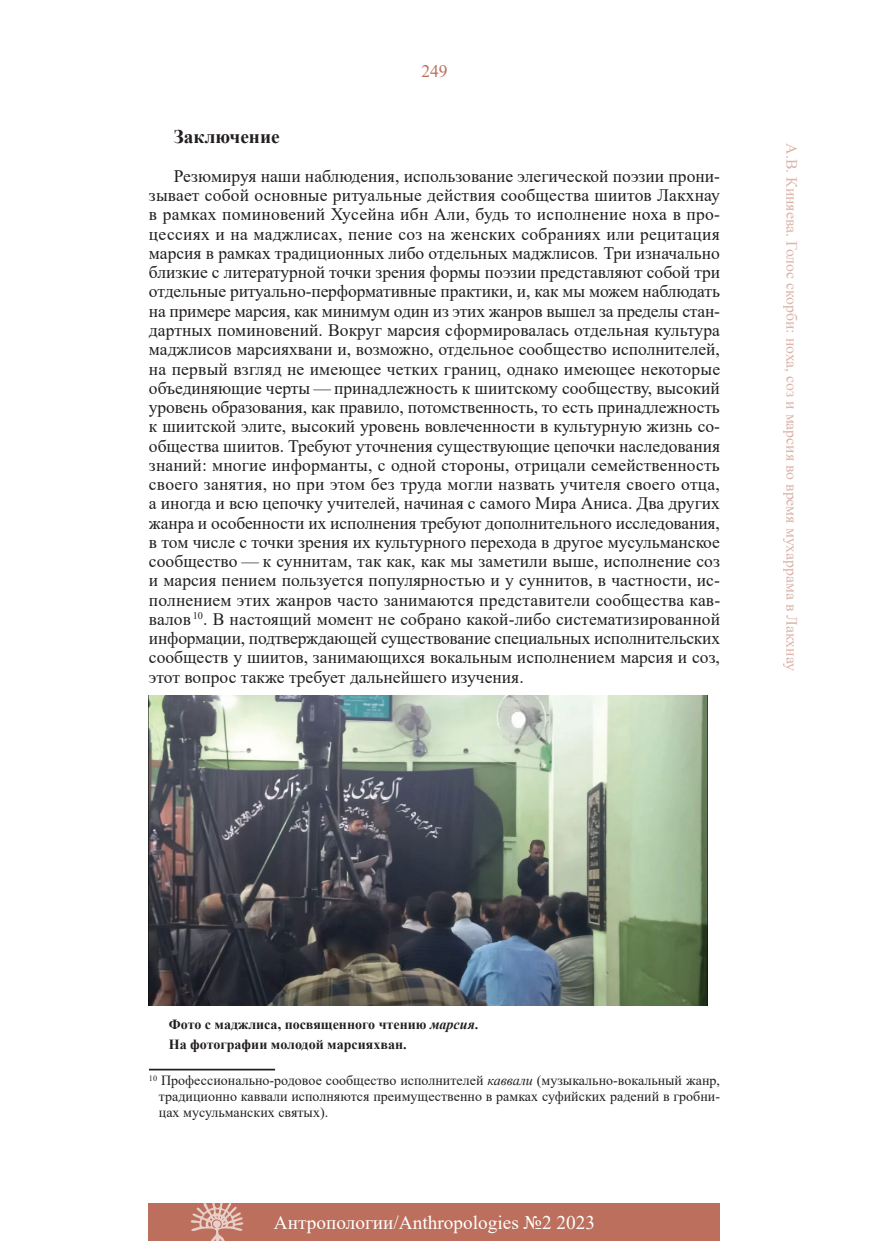
<style>
.page{position:relative;width:869px;height:1241px;background:#fff}
.page>*{position:absolute;margin:0;border:0;box-sizing:border-box;transform-origin:0 0}
.t1{font:19.25px "Times New Roman";color:#fff}
.t2{font:700 19.25px "Times New Roman";color:#231f20}
.t3{font:17.5px/19.2px "Times New Roman";color:#231f20;text-align:justify}
.t4{font:17.5px "Times New Roman";color:#bb6f5c}
.t5{font:15.75px "Times New Roman";color:#bb6f5c}
.t6{font:14px/15.8px "Times New Roman";color:#231f20;text-align:justify}
.t7{font:700 14px/19.2px "Times New Roman";color:#231f20}
.s1{font-style:italic}
</style>
<div class="page">
<div style="left:149px;top:1202px;width:570px;height:38px;background:#bb6f5c"></div>
<svg style="left:190px;top:1202px;width:53px;height:38px"></svg>
<img style="left:149px;top:695px;width:558px;height:310px">
<hr style="left:149px;top:1068px;width:126px;height:2px;background:#231f20">
<p class="t2" style="left:174px;top:123px;width:107px">Заключение</p>
<p class="t4" style="left:421px;top:58px;width:28px">249</p>
<p class="t3" style="left:149px;top:166px;width:572px;text-indent:25px">Резюмируя наши наблюдения, использование элегической поэзии прони&shy;зывает собой основные ритуальные действия сообщества шиитов Лакхнау в рамках поминовений Хусейна ибн Али, будь то исполнение ноха в про&shy;цессиях и на маджлисах, пение соз на женских собраниях или рецитация марсия в рамках традиционных либо отдельных маджлисов<span class="s1">.</span> Три изначально близкие с литературной точки зрения формы поэзии представляют собой три отдельные ритуально-перформативные практики, и, как мы можем наблюдать на примере марсия, как минимум один из этих жанров вышел за пределы стан&shy;дартных поминовений. Вокруг марсия сформировалась отдельная культура маджлисов марсияхвани и, возможно, отдельное сообщество исполнителей, на первый взгляд не имеющее четких границ, однако имеющее некоторые объединяющие черты — принадлежность к шиитскому сообществу, высокий уровень образования, как правило, потомственность, то есть принадлежность к шиитской элите, высокий уровень вовлеченности в культурную жизнь со&shy;общества шиитов. Требуют уточнения существующие цепочки наследования знаний: многие информанты, с одной стороны, отрицали семейственность своего занятия, но при этом без труда могли назвать учителя своего отца, а иногда и всю цепочку учителей, начиная с самого Мира Аниса. Два других жанра и особенности их исполнения требуют дополнительного исследования, в том числе с точки зрения их культурного перехода в другое мусульманское сообщество — к суннитам, так как, как мы заметили выше, исполнение соз и марсия пением пользуется популярностью и у суннитов, в частности, ис&shy;полнением этих жанров часто занимаются представители сообщества кав&shy;валов <sup>10</sup>. В настоящий момент не собрано какой‑либо систематизированной информации, подтверждающей существование специальных исполнительских сообществ у шиитов, занимающихся вокальным исполнением марсия и соз, этот вопрос также требует дальнейшего изучения.</p>
<p class="t5" style="left:802px;top:143px;width:529px;rotate:90deg">А.В. Киняева. Голос скорби: ноха, соз и марсия во время мухаррама в Лакхнау</p>
<p class="t7" style="left:169px;top:1014px;width:311px">Фото с маджлиса, посвященного чтению <span class="s1">марсия</span>.<br>На фотографии молодой марсияхван.</p>
<p class="t6" style="left:159px;top:1072px;width:562px;text-indent:-10px"><sup>10</sup> Профессионально-родовое сообщество исполнителей <span class="s1">каввали</span> (музыкально-вокальный жанр, традиционно каввали исполняются преимущественно в рамках суфийских радений в гробни&shy;цах мусульманских святых).</p>
<p class="t1" style="left:274px;top:1208px;width:322px">Антропологии/Anthropologies №2 2023</p>
</div>
